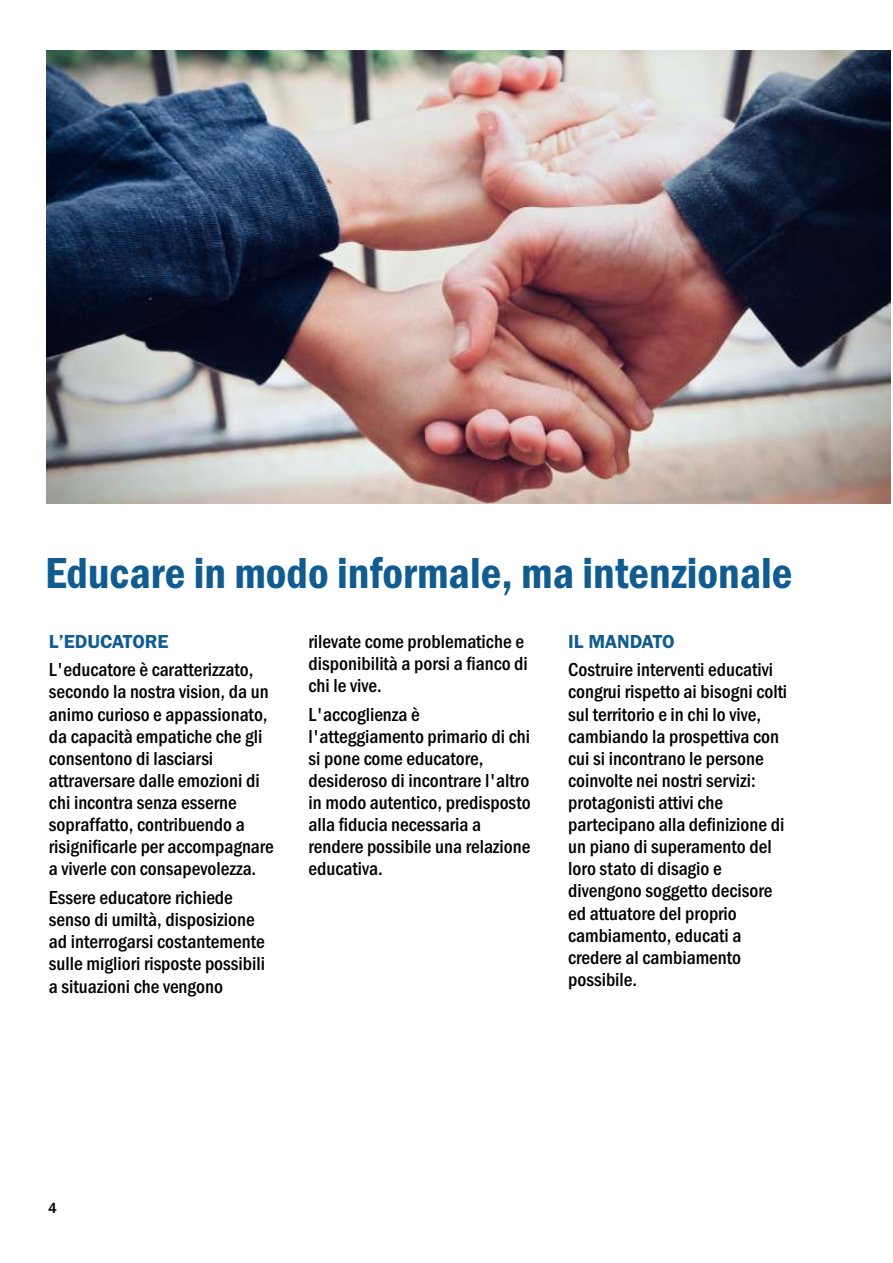
<style>
.page{position:relative;width:893px;height:1263px;background:#fff}
.page>*{position:absolute;margin:0;border:0;box-sizing:border-box;transform-origin:0 0}
.t1{font:600 condensed 45px "Franklin Gothic";color:#105c90}
.t2{font:500 condensed 19.5px/22px "Franklin Gothic";color:#000}
.t3{font:600 19.5px "Franklin Gothic";color:#105c90}
.t4{font:500 15px "Franklin Gothic";color:#000}
</style>
<div class="page">
<img style="left:46px;top:50px;width:845px;height:453px">
<h1 class="t1" style="left:45px;top:557px;width:749px">Educare in modo informale, ma intenzionale</h1>
<p class="t3" style="left:49px;top:634px;width:121px">L’EDUCATORE</p>
<p class="t2" style="left:49px;top:660px;width:226px">L'educatore è caratterizzato, secondo la nostra vision, da un animo curioso e appassionato, da capacità empatiche che gli consentono di lasciarsi attraversare dalle emozioni di chi incontra senza esserne sopraffatto, contribuendo a risignificarle per accompagnare a viverle con consapevolezza.</p>
<p class="t2" style="left:49px;top:888px;width:218px">Essere educatore richiede senso di umiltà, disposizione ad interrogarsi costantemente sulle migliori risposte possibili a situazioni che vengono</p>
<p class="t2" style="left:308px;top:632px;width:221px">rilevate come problematiche e disponibilità a porsi a fianco di chi le vive.</p>
<p class="t2" style="left:308px;top:704px;width:224px">L'accoglienza è l'atteggiamento primario di chi si pone come educatore, desideroso di incontrare l'altro in modo autentico, predisposto alla fiducia necessaria a rendere possibile una relazione educativa.</p>
<p class="t3" style="left:568px;top:634px;width:108px">IL MANDATO</p>
<p class="t2" style="left:568px;top:660px;width:221px">Costruire interventi educativi congrui rispetto ai bisogni colti sul territorio e in chi lo vive, cambiando la prospettiva con cui si incontrano le persone coinvolte nei nostri servizi: protagonisti attivi che partecipano alla definizione di un piano di superamento del loro stato di disagio e divengono soggetto decisore ed attuatore del proprio cambiamento, educati a credere al cambiamento possibile.</p>
<p class="t4" style="left:48px;top:1203px;width:10px">4</p>
</div>
